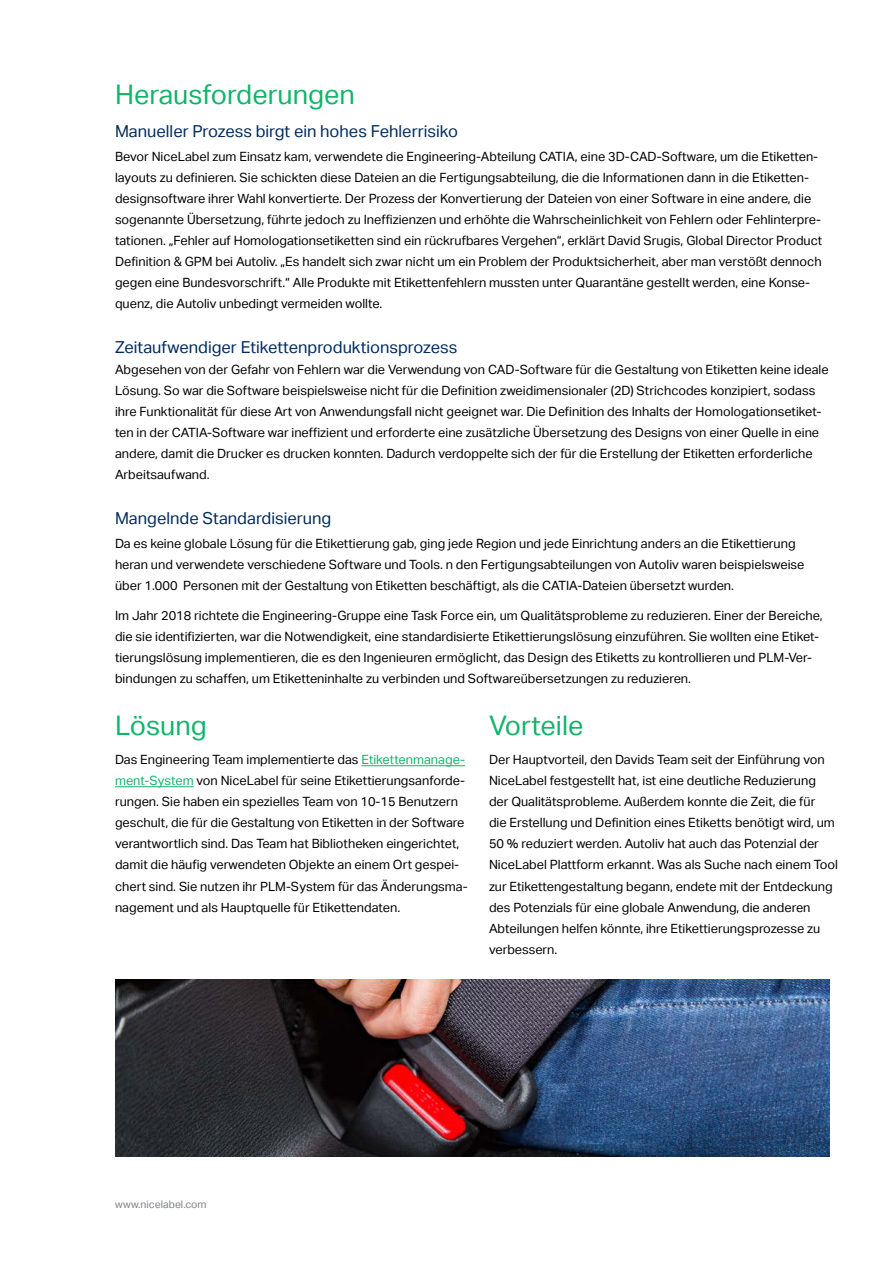
<style>
.page{position:relative;width:893px;height:1263px;background:#fff}
.page>*{position:absolute;margin:0;border:0;box-sizing:border-box;transform-origin:0 0}
.t1{font:27px "Aktiv Grotesk";color:#12b46a}
.t2{font:16.5px "Aktiv Grotesk";color:#002b5c}
.t3{font:12.75px/21px "Aktiv Grotesk";color:#000}
.t4{font:10.5px "Aktiv Grotesk";color:#808285}
.s1{color:#12b46a}
</style>
<div class="page">
<hr style="left:361px;top:765px;width:104px;height:1px;background:#12b46a">
<hr style="left:115px;top:786px;width:79px;height:1px;background:#12b46a">
<img style="left:115px;top:979px;width:714px;height:178px">
<h1 class="t1" style="left:115px;top:79px;width:242px">Herausforderungen</h1>
<p class="t2" style="left:115px;top:121px;width:344px">Manueller Prozess birgt ein hohes Fehlerrisiko</p>
<p class="t3" style="left:115px;top:146px;width:709px">Bevor NiceLabel zum Einsatz kam, verwendete die Engineering-Abteilung CATIA, eine 3D-CAD-Software, um die Etiketten&shy;layouts zu definieren. Sie schickten diese Dateien an die Fertigungsabteilung, die die Informationen dann in die Etiketten&shy;designsoftware ihrer Wahl konvertierte. Der Prozess der Konvertierung der Dateien von einer Software in eine andere, die sogenannte Übersetzung, führte jedoch zu Ineffizienzen und erhöhte die Wahrscheinlichkeit von Fehlern oder Fehlinterpre&shy;tationen. „Fehler auf Homologationsetiketten sind ein rückrufbares Vergehen“, erklärt David Srugis, Global Director Product Definition &amp; GPM bei Autoliv. „Es handelt sich zwar nicht um ein Problem der Produktsicherheit, aber man verstößt dennoch gegen eine Bundesvorschrift.“ Alle Produkte mit Etikettenfehlern mussten unter Quarantäne gestellt werden, eine Konse&shy;quenz, die Autoliv unbedingt vermeiden wollte.</p>
<p class="t2" style="left:115px;top:338px;width:344px">Zeitaufwendiger Etikettenproduktionsprozess</p>
<p class="t3" style="left:115px;top:359px;width:715px">Abgesehen von der Gefahr von Fehlern war die Verwendung von CAD-Software für die Gestaltung von Etiketten keine ideale Lösung. So war die Software beispielsweise nicht für die Definition zweidimensionaler (2D) Strichcodes konzipiert, sodass ihre Funktionalität für diese Art von Anwendungsfall nicht geeignet war. Die Definition des Inhalts der Homologationsetiket&shy;ten in der CATIA-Software war ineffizient und erforderte eine zusätzliche Übersetzung des Designs von einer Quelle in eine andere, damit die Drucker es drucken konnten. Dadurch verdoppelte sich der für die Erstellung der Etiketten erforderliche Arbeitsaufwand.</p>
<p class="t2" style="left:115px;top:509px;width:218px">Mangelnde Standardisierung</p>
<p class="t3" style="left:115px;top:533px;width:691px">Da es keine globale Lösung für die Etikettierung gab, ging jede Region und jede Einrichtung anders an die Etikettierung heran und verwendete verschiedene Software und Tools. n den Fertigungsabteilungen von Autoliv waren beispielsweise über 1.000 Personen mit der Gestaltung von Etiketten beschäftigt, als die CATIA-Dateien übersetzt wurden.</p>
<p class="t3" style="left:115px;top:605px;width:709px">Im Jahr 2018 richtete die Engineering-Gruppe eine Task Force ein, um Qualitätsprobleme zu reduzieren. Einer der Bereiche, die sie identifizierten, war die Notwendigkeit, eine standardisierte Etikettierungslösung einzuführen. Sie wollten eine Etiket&shy;tierungslösung implementieren, die es den Ingenieuren ermöglicht, das Design des Etiketts zu kontrollieren und PLM-Ver&shy;bindungen zu schaffen, um Etiketteninhalte zu verbinden und Softwareübersetzungen zu reduzieren.</p>
<h1 class="t1" style="left:115px;top:710px;width:93px">Lösung</h1>
<p class="t3" style="left:115px;top:749px;width:354px">Das Engineering Team implementierte das <span class="s1">Etikettenmanage&shy;ment-System</span> von NiceLabel für seine Etikettierungsanforde&shy;rungen. Sie haben ein spezielles Team von 10-15 Benutzern geschult, die für die Gestaltung von Etiketten in der Software verantwortlich sind. Das Team hat Bibliotheken eingerichtet, damit die häufig verwendeten Objekte an einem Ort gespei&shy;chert sind. Sie nutzen ihr PLM-System für das Änderungsma&shy;nagement und als Hauptquelle für Etikettendaten.</p>
<h1 class="t1" style="left:489px;top:710px;width:96px">Vorteile</h1>
<p class="t3" style="left:489px;top:749px;width:350px">Der Hauptvorteil, den Davids Team seit der Einführung von NiceLabel festgestellt hat, ist eine deutliche Reduzierung der Qualitätsprobleme. Außerdem konnte die Zeit, die für<br>die Erstellung und Definition eines Etiketts benötigt wird, um 50 % reduziert werden. Autoliv hat auch das Potenzial der NiceLabel Plattform erkannt. Was als Suche nach einem Tool zur Etikettengestaltung begann, endete mit der Entdeckung des Potenzials für eine globale Anwendung, die anderen Abteilungen helfen könnte, ihre Etikettierungsprozesse zu verbessern.</p>
<p class="t4" style="left:115px;top:1199px;width:93px">www.nicelabel.com</p>
</div>
